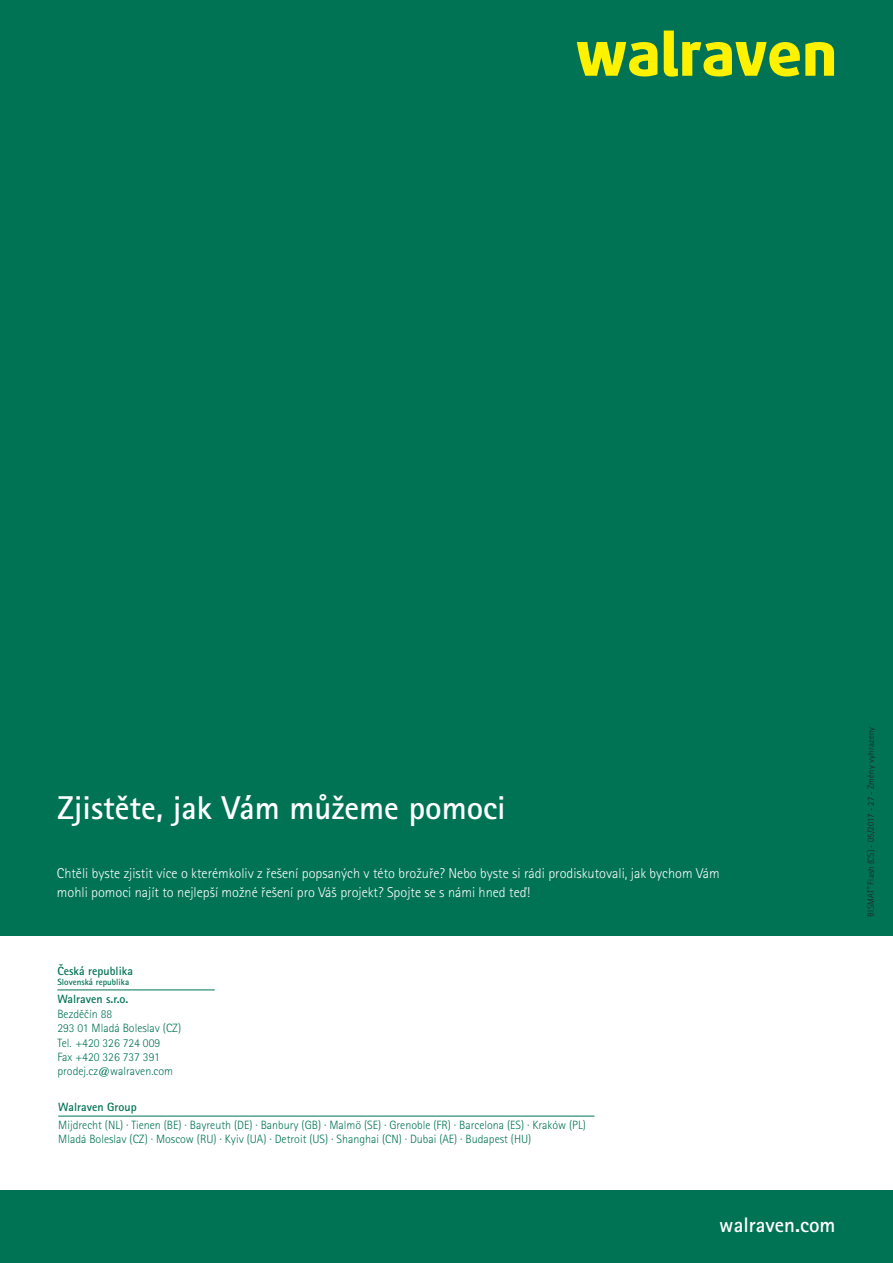
<style>
.page{position:relative;width:893px;height:1263px;background:#007355}
.page>*{position:absolute;margin:0;border:0;box-sizing:border-box;transform-origin:0 0}
.t1{font:700 33px "Rotis Sans Serif Std";color:#fff}
.t2{font:700 21px "Rotis Sans Serif Pro Cyr";color:#fff}
.t3{font:300 14.25px/19.5px "Rotis Sans Serif Std";color:#fff}
.t4{font:300 12px/14.4px "Rotis Sans Serif Std";color:#007355}
.t5{font:700 12px "Rotis Sans Serif Std";color:#007355}
.t6{font:300 9px "Rotis Sans Serif Std";letter-spacing:.015em;color:#231f20}
.t7{font:700 9px "Rotis Sans Serif Std";color:#007355}
</style>
<div class="page">
<div style="left:0;top:936px;width:893px;height:254px;background:#fff"></div>
<svg style="left:664px;top:31px;width:170px;height:46px"></svg>
<svg style="left:577px;top:42px;width:80px;height:34px"></svg>
<hr style="left:58px;top:1116px;width:536px;height:1px;background:#007355">
<hr style="left:57px;top:989px;width:158px;height:1px;background:#007355">
<h1 class="t1" style="left:57px;top:796px;width:450px">Zjistěte, jak Vám můžeme pomoci</h1>
<p class="t3" style="left:57px;top:864px;width:664px">Chtěli byste zjistit více o kterémkoliv z řešení popsaných v této brožuře? Nebo byste si rádi prodiskutovali, jak bychom Vám mohli pomoci najít to nejlepší možné řešení pro Váš projekt? Spojte se s námi hned teď!</p>
<p class="t5" style="left:57px;top:966px;width:77px">Česká republika</p>
<p class="t7" style="left:57px;top:979px;width:73px">Slovenská republika</p>
<p class="t5" style="left:57px;top:995px;width:73px">Walraven s.r.o.</p>
<p class="t4" style="left:57px;top:1008px;width:125px">Bezděčín 88<br>293 01 Mladá Boleslav (CZ)<br>Tel. +420 326 724 009<br>Fax +420 326 737 391 prodej.cz@walraven.com</p>
<p class="t5" style="left:58px;top:1102px;width:80px">Walraven Group</p>
<p class="t4" style="left:58px;top:1118px;width:529px">Mijdrecht (NL) · Tienen (BE) · Bayreuth (DE) · Banbury (GB) · Malmö (SE) · Grenoble (FR) · Barcelona (ES) · Kraków (PL)<br>Mladá Boleslav (CZ) · Moscow (RU) · Kyiv (UA) · Detroit (US) · Shanghai (CN) · Dubai (AE) · Budapest (HU)</p>
<h2 class="t2" style="left:719px;top:1217px;width:118px">walraven.com</h2>
<p class="t6" style="left:867px;top:917px;width:191px;rotate:-90deg">BISMAT<sup>®</sup> Flash (CS) - 05/2017 - 27 - Změny vyhrazeny</p>
</div>
